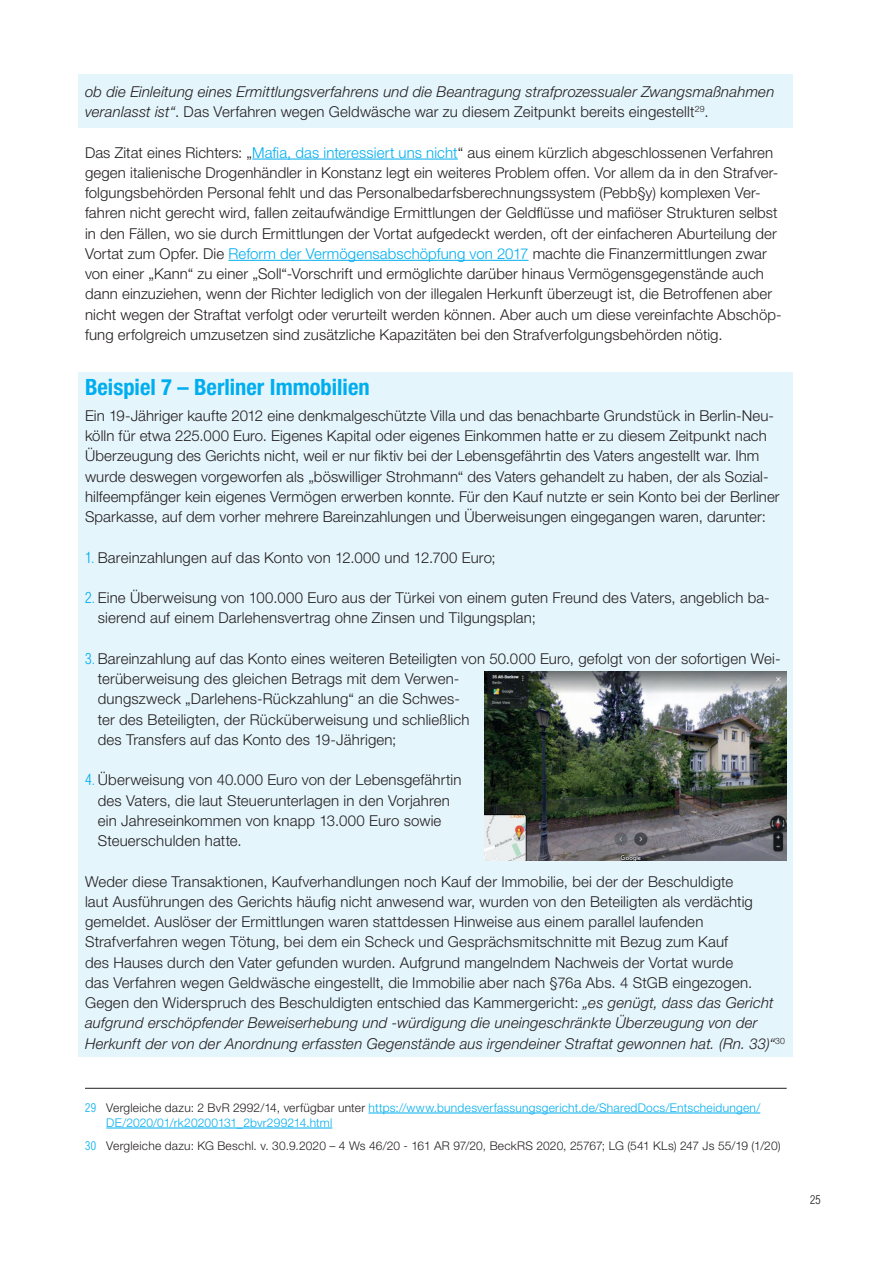
<style>
.page{position:relative;width:893px;height:1263px;background:#fff}
.page>*{position:absolute;margin:0;border:0;box-sizing:border-box;transform-origin:0 0}
.t1{font:700 condensed 22.5px "Helvetica Neue LT Std";color:#00aeef}
.t2{font:300 15px/20.2px "Helvetica Neue LT Std";letter-spacing:.01em;color:#231f20}
.t3{font:italic 300 15px/20.2px "Helvetica Neue LT Std";letter-spacing:.01em;color:#231f20}
.t4{font:300 12px/15px "Helvetica Neue LT Std";letter-spacing:.02em;color:#00aeef}
.t5{font:300 12px "Helvetica Neue LT Std";letter-spacing:.01em;color:#231f20}
.t6{font:300 condensed 12px "Helvetica LT Std";color:#231f20}
.s1{font-style:normal}
.s2{color:#00aeef}
.s3{font-family:"Helvetica LT Std";font-stretch:condensed;color:#00aeef}
.s4{font-style:italic}
.s5{font-family:"Helvetica LT Std";font-stretch:condensed}
.s6{color:#231f20}
</style>
<div class="page">
<div style="left:79px;top:74px;width:714px;height:54px;background:#e5f5fc"></div>
<div style="left:79px;top:372px;width:714px;height:685px;background:#e5f5fc"></div>
<hr style="left:252px;top:159px;width:206px;height:1px;background:#00aeef">
<hr style="left:228px;top:260px;width:300px;height:1px;background:#00aeef">
<hr style="left:85px;top:1088px;width:702px;height:1px;background:#231f20">
<hr style="left:369px;top:1113px;width:391px;height:1px;background:#00aeef">
<hr style="left:106px;top:1128px;width:226px;height:1px;background:#00aeef">
<img style="left:484px;top:671px;width:302px;height:189px">
<p class="t3" style="left:85px;top:81px;width:691px">ob die Einleitung eines Ermittlungsverfahrens und die Beantragung strafprozessualer Zwangsmaßnahmen veranlasst ist“<span class="s1">. Das Verfahren wegen Geldwäsche war zu diesem Zeitpunkt bereits eingestellt</span><sup>29</sup><span class="s1">.</span></p>
<p class="t2" style="left:85px;top:142px;width:698px">Das Zitat eines Richters: „<span class="s2">Mafia, das interessiert uns nicht</span>“ aus einem kürzlich abgeschlossenen Verfahren gegen italienische Drogenhändler in Konstanz legt ein weiteres Problem offen. Vor allem da in den Strafver&shy;folgungsbehörden Personal fehlt und das Personalbedarfsberechnungssystem (Pebb§y) komplexen Ver&shy;fahren nicht gerecht wird, fallen zeitaufwändige Ermittlungen der Geldflüsse und mafiöser Strukturen selbst in den Fällen, wo sie durch Ermittlungen der Vortat aufgedeckt werden, oft der einfacheren Aburteilung der Vortat zum Opfer. Die <span class="s2">Reform der Vermögensabschöpfung von 2017</span> machte die Finanzermittlungen zwar von einer „Kann“ zu einer „Soll“-Vorschrift und ermöglichte darüber hinaus Vermögensgegenstände auch dann einzuziehen, wenn der Richter lediglich von der illegalen Herkunft überzeugt ist, die Betroffenen aber nicht wegen der Straftat verfolgt oder verurteilt werden können. Aber auch um diese vereinfachte Abschöp&shy;fung erfolgreich umzusetzen sind zusätzliche Kapazitäten bei den Strafverfolgungsbehörden nötig.</p>
<h1 class="t1" style="left:85px;top:373px;width:286px">Beispiel 7 – Berliner Immobilien</h1>
<p class="t2" style="left:85px;top:405px;width:696px">Ein 19-Jähriger kaufte 2012 eine denkmalgeschützte Villa und das benachbarte Grundstück in Berlin-Neu&shy;kölln für etwa 225.000 Euro. Eigenes Kapital oder eigenes Einkommen hatte er zu diesem Zeitpunkt nach Überzeugung des Gerichts nicht, weil er nur fiktiv bei der Lebensgefährtin des Vaters angestellt war. Ihm wurde deswegen vorgeworfen als „böswilliger Strohmann“ des Vaters gehandelt zu haben, der als Sozial&shy;hilfeempfänger kein eigenes Vermögen erwerben konnte. Für den Kauf nutzte er sein Konto bei der Berliner Sparkasse, auf dem vorher mehrere Bareinzahlungen und Überweisungen eingegangen waren, darunter:</p>
<p class="t2" style="left:85px;top:547px;width:412px"><span class="s3">1.</span> Bareinzahlungen auf das Konto von 12.000 und 12.700 Euro;</p>
<p class="t2" style="left:98px;top:587px;width:674px;text-indent:-13px"><span class="s3">2.</span> Eine Überweisung von 100.000 Euro aus der Türkei von einem guten Freund des Vaters, angeblich ba&shy;sierend auf einem Darlehensvertrag ohne Zinsen und Tilgungsplan;</p>
<p class="t2" style="left:98px;top:648px;width:684px;text-indent:-13px"><span class="s3">3.</span> Bareinzahlung auf das Konto eines weiteren Beteiligten von 50.000 Euro, gefolgt von der sofortigen Wei&shy;terüberweisung des gleichen Betrags mit dem Verwen-<br>dungszweck „Darlehens-Rückzahlung“ an die Schwes-<br>ter des Beteiligten, der Rücküberweisung und schließlich<br>des Transfers auf das Konto des 19-Jährigen;</p>
<p class="t2" style="left:98px;top:770px;width:365px;text-indent:-13px"><span class="s3">4.</span> Überweisung von 40.000 Euro von der Lebensgefährtin des Vaters, die laut Steuerunterlagen in den Vorjahren ein Jahreseinkommen von knapp 13.000 Euro sowie Steuerschulden hatte.</p>
<p class="t2" style="left:85px;top:871px;width:702px">Weder diese Transaktionen, Kaufverhandlungen noch Kauf der Immobilie, bei der der Beschuldigte<br>laut Ausführungen des Gerichts häufig nicht anwesend war, wurden von den Beteiligten als verdächtig gemeldet. Auslöser der Ermittlungen waren stattdessen Hinweise aus einem parallel laufenden Strafverfahren wegen Tötung, bei dem ein Scheck und Gesprächsmitschnitte mit Bezug zum Kauf<br>des Hauses durch den Vater gefunden wurden. Aufgrund mangelndem Nachweis der Vortat wurde<br>das Verfahren wegen Geldwäsche eingestellt, die Immobilie aber nach §76a Abs. 4 StGB eingezogen.<br>Gegen den Widerspruch des Beschuldigten entschied das Kammergericht: <span class="s4">„es genügt, dass das Gericht aufgrund erschöpfender Beweiserhebung und -würdigung die uneingeschränkte Überzeugung von der Herkunft der von der Anordnung erfassten Gegenstände aus irgendeiner Straftat gewonnen hat. (Rn. 33)“</span><sup>30</sup></p>
<p class="t4" style="left:106px;top:1100px;width:655px;text-indent:-21px"><span class="s5">29</span> <span class="s6">Vergleiche dazu: 2 BvR 2992/14, verfügbar unter</span> https://www.bundesverfassungsgericht.de/SharedDocs/Entscheidungen/<br>DE/2020/01/rk20200131_2bvr299214.html</p>
<p class="t5" style="left:85px;top:1139px;width:697px"><span class="s3">30</span> Vergleiche dazu: KG Beschl. v. 30.9.2020 – 4 Ws 46/20 - 161 AR 97/20, BeckRS 2020, 25767; LG (541 KLs) 247 Js 55/19 (1/20)</p>
<p class="t6" style="left:810px;top:1192px;width:12px">25</p>
</div>
